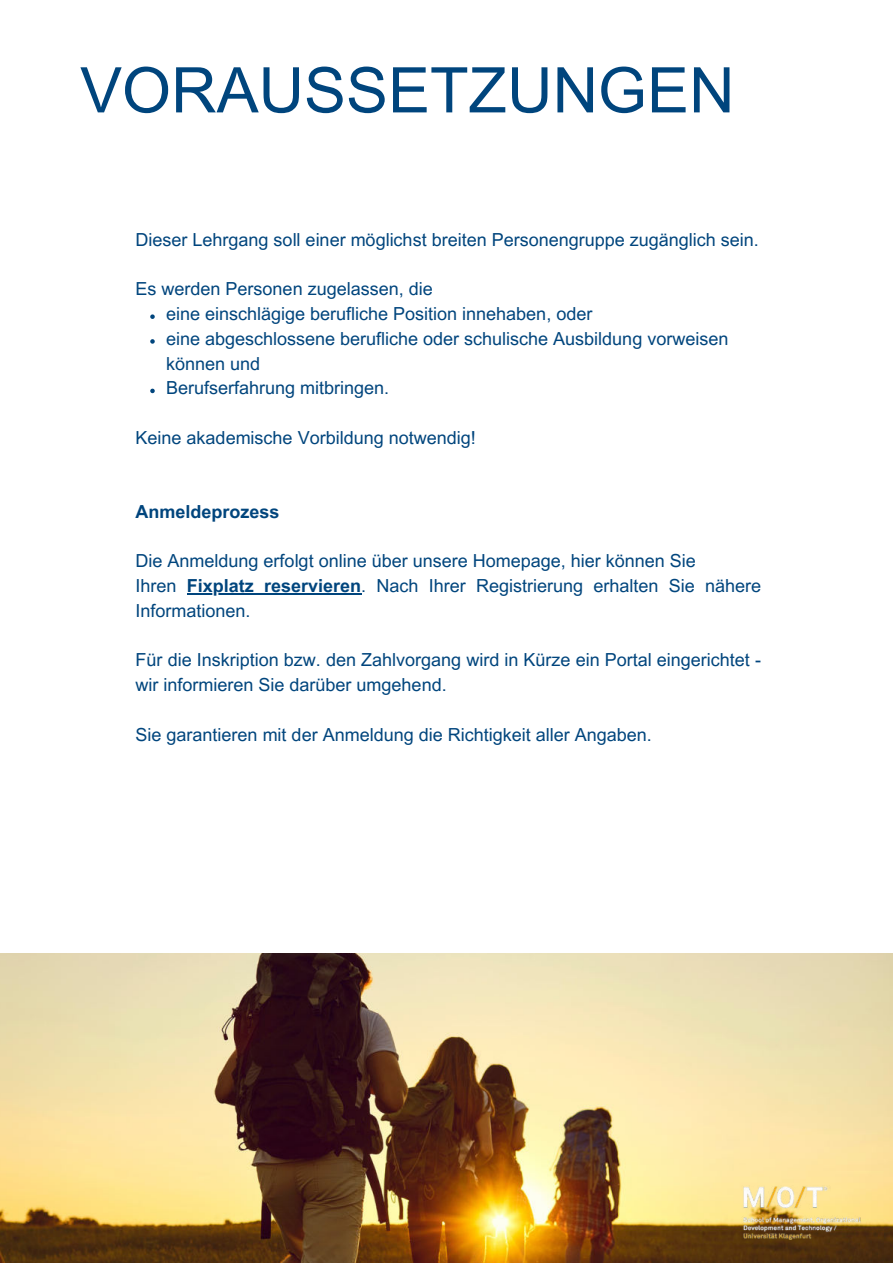
<style>
.page{position:relative;width:893px;height:1264px;background:#fff}
.page>*{position:absolute;margin:0;border:0;box-sizing:border-box;transform-origin:0 0}
.t1{font:63px "Arial MT Pro";color:#00457d}
.t2{font:18px/24.8px "Arial MT Pro";color:#00457d}
.t3{font:700 18px "Arial MT Pro";color:#00457d}
.s1{font-weight:700}
</style>
<div class="page">
<img style="left:0;top:953px;width:892px;height:309px">
<svg style="left:150px;top:314px;width:5px;height:5px"></svg>
<svg style="left:150px;top:339px;width:5px;height:5px"></svg>
<svg style="left:150px;top:388px;width:5px;height:5px"></svg>
<hr style="left:187px;top:593px;width:174px;height:1px;background:#00457d">
<img style="left:723px;top:1173px;width:153px;height:75px">
<h1 class="t1" style="left:80px;top:54px;width:656px">VORAUSSETZUNGEN</h1>
<p class="t2" style="left:136px;top:228px;width:624px">Dieser Lehrgang soll einer möglichst breiten Personengruppe zugänglich sein.</p>
<p class="t2" style="left:136px;top:277px;width:298px">Es werden Personen zugelassen, die</p>
<p class="t2" style="left:166px;top:302px;width:563px">eine einschlägige berufliche Position innehaben, oder<br>eine abgeschlossene berufliche oder schulische Ausbildung vorweisen können und<br>Berufserfahrung mitbringen.</p>
<p class="t2" style="left:136px;top:426px;width:341px">Keine akademische Vorbildung notwendig!</p>
<p class="t3" style="left:136px;top:501px;width:145px">Anmeldeprozess</p>
<p class="t2" style="left:136px;top:549px;width:627px">Die Anmeldung erfolgt online über unsere Homepage, hier können Sie<br>Ihren <span class="s1">Fixplatz reservieren</span>. Nach Ihrer Registrierung erhalten Sie nähere<br>Informationen.</p>
<p class="t2" style="left:136px;top:648px;width:627px">Für die Inskription bzw. den Zahlvorgang wird in Kürze ein Portal eingerichtet - wir informieren Sie darüber umgehend.</p>
<p class="t2" style="left:136px;top:723px;width:517px">Sie garantieren mit der Anmeldung die Richtigkeit aller Angaben.</p>
</div>
